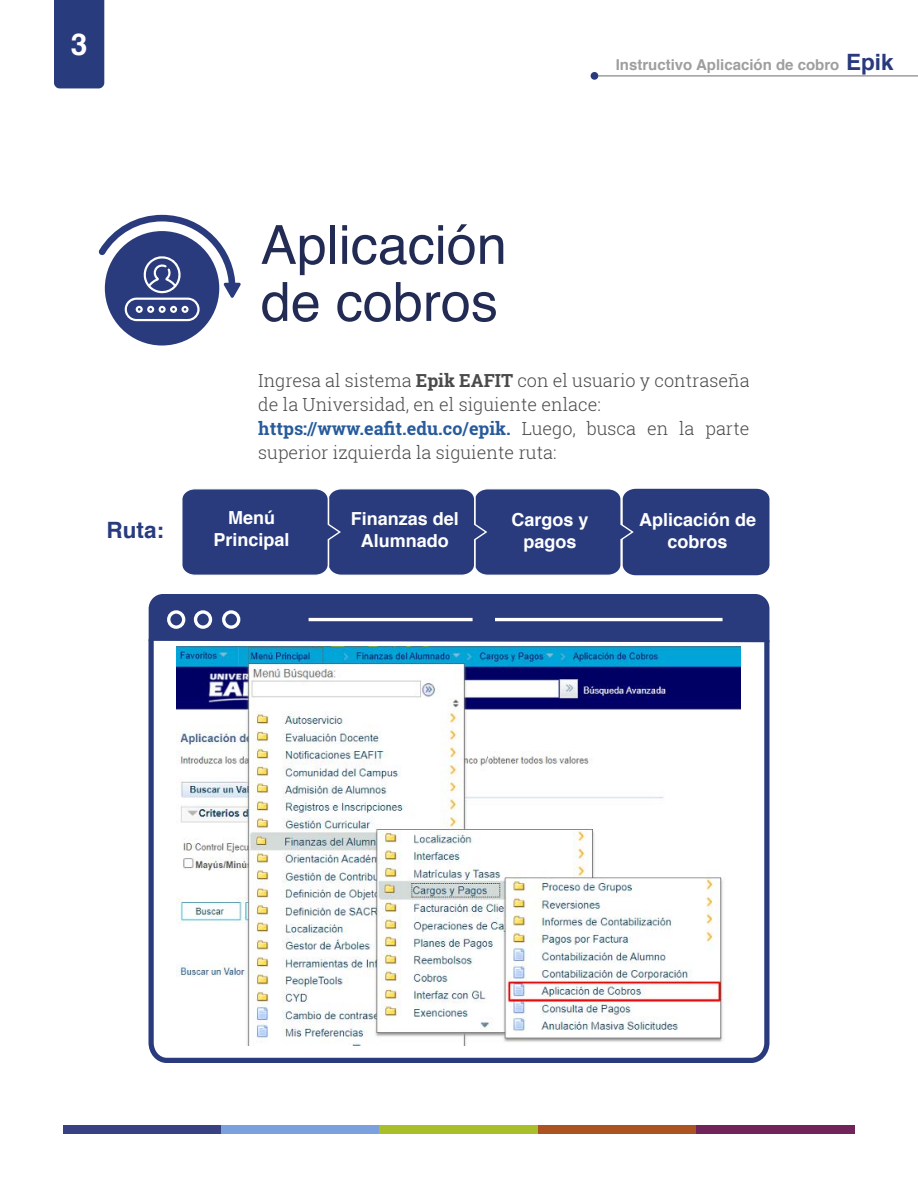
<style>
.page{position:relative;width:918px;height:1188px;background:#fff}
.page>*{position:absolute;margin:0;border:0;box-sizing:border-box;transform-origin:0 0}
.t1{font:54px/57px "Helvetica";color:#222b53}
.t2{font:700 30px "Helvetica";color:#fff}
.t3{font:700 22.5px "Helvetica";color:#283b7c}
.t4{font:700 22.5px "Helvetica";color:#283a7d}
.t5{font:300 18px/24px "Roboto Slab";color:#4a4a4a}
.t6{font:700 18px/21.6px "Helvetica";color:#fff;text-align:center}
.t7{font:700 15px "Helvetica";color:#9e9e9e}
.s1{font-weight:700}
.s2{font-weight:700;color:#275b9b}
</style>
<div class="page">
<hr style="left:598px;top:75px;width:320px;height:2px;background:#9e9e9e">
<div style="left:591px;top:72px;width:7px;height:8px;background:#293b7d;border-radius:50%"></div>
<div style="left:54px;top:0;width:50px;height:88px;background:#283b7c"></div>
<div style="left:63px;top:1125px;width:158px;height:9px;background:#384282"></div>
<div style="left:221px;top:1125px;width:159px;height:9px;background:#7aa1de"></div>
<div style="left:380px;top:1125px;width:158px;height:9px;background:#a8bf29"></div>
<div style="left:538px;top:1125px;width:159px;height:9px;background:#ab5421"></div>
<div style="left:697px;top:1125px;width:158px;height:9px;background:#702459"></div>
<div style="left:182px;top:488px;width:588px;height:88px;background:#293b7d"></div>
<div style="left:105px;top:231px;width:114px;height:115px;background:#293b7d;border-radius:50%"></div>
<svg style="left:98px;top:215px;width:143px;height:106px"></svg>
<svg style="left:148px;top:634px;width:622px;height:429px"></svg>
<svg style="left:149px;top:594px;width:620px;height:48px;background:#384986"></svg>
<img style="left:176px;top:646px;width:564px;height:399px">
<h2 class="t2" style="left:71px;top:21px;width:18px">3</h2>
<p class="t7" style="left:616px;top:52px;width:225px">Instructivo Aplicación de cobro</p>
<p class="t4" style="left:846px;top:44px;width:49px">Epik</p>
<h1 class="t1" style="left:261px;top:218px;width:248px">Aplicación de cobros</h1>
<p class="t5" style="left:258px;top:368px;width:493px">Ingresa al sistema <span class="s1">Epik EAFIT</span> con el usuario y contraseña de la Universidad, en el siguiente enlace: <span class="s2">https://www.eafit.edu.co/epik.</span> Luego, busca en la parte superior izquierda la siguiente ruta:</p>
<p class="t3" style="left:107px;top:512px;width:59px">Ruta:</p>
<p class="t6" style="left:214px;top:507px;width:78px">Menú<br>Principal</p>
<p class="t6" style="left:351px;top:508px;width:110px">Finanzas del<br>Alumnado</p>
<p class="t6" style="left:512px;top:509px;width:79px">Cargos y pagos</p>
<p class="t6" style="left:639px;top:509px;width:119px">Aplicación de cobros</p>
</div>
